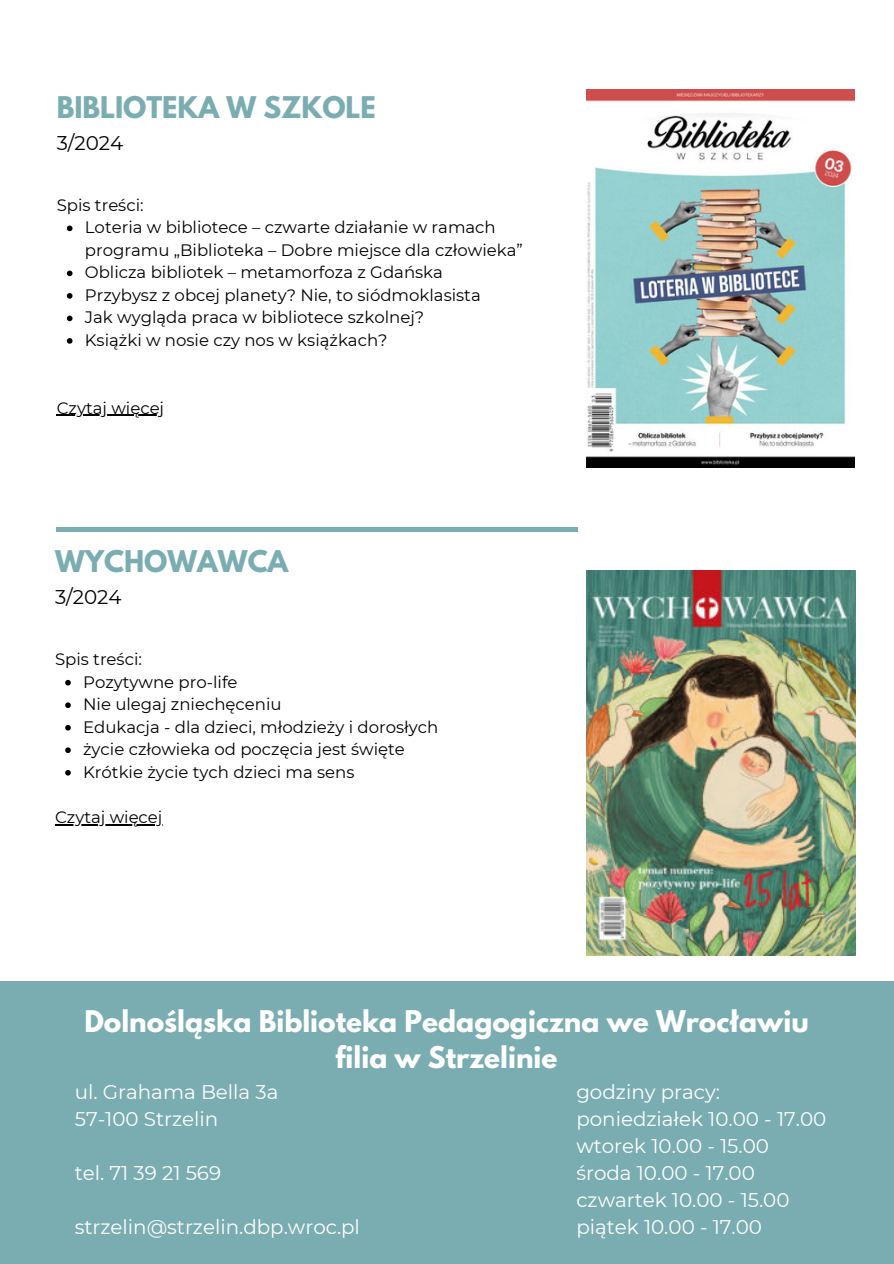
<style>
.page{position:relative;width:894px;height:1264px;background:#fff}
.page>*{position:absolute;margin:0;border:0;box-sizing:border-box;transform-origin:0 0}
.t1{font:700 26.4px/36px "League Spartan";color:#fff;text-align:center}
.t2{font:700 26.4px "League Spartan";color:#7aadb1}
.t3{font:19.8px/27px "Montserrat";color:#fff}
.t4{font:19.8px "Montserrat";color:#000}
.t5{font:16.5px/22.5px "Montserrat";color:#000}
</style>
<div class="page">
<div style="left:0;top:981px;width:893px;height:282px;background:#7aadb1"></div>
<img style="left:586px;top:89px;width:268px;height:378px">
<svg style="left:65px;top:680px;width:6px;height:5px"></svg>
<svg style="left:65px;top:702px;width:6px;height:6px"></svg>
<svg style="left:65px;top:725px;width:6px;height:5px"></svg>
<svg style="left:65px;top:747px;width:6px;height:6px"></svg>
<svg style="left:65px;top:770px;width:6px;height:5px"></svg>
<hr style="left:55px;top:824px;width:107px;height:1px;background:#000">
<svg style="left:67px;top:225px;width:5px;height:6px"></svg>
<svg style="left:67px;top:270px;width:5px;height:6px"></svg>
<svg style="left:67px;top:293px;width:5px;height:6px"></svg>
<svg style="left:67px;top:315px;width:5px;height:6px"></svg>
<svg style="left:67px;top:338px;width:5px;height:6px"></svg>
<hr style="left:57px;top:414px;width:107px;height:2px;background:#000">
<div style="left:57px;top:527px;width:520px;height:5px;background:#7aadb1"></div>
<img style="left:586px;top:570px;width:269px;height:385px">
<h1 class="t2" style="left:57px;top:94px;width:320px">BIBLIOTEKA W SZKOLE</h1>
<p class="t4" style="left:57px;top:131px;width:68px">3/2024</p>
<p class="t5" style="left:85px;top:194px;width:439px;text-indent:-28px">Spis treści:<br>Loteria w bibliotece – czwarte działanie w ramach programu „Biblioteka – Dobre miejsce dla człowieka” Oblicza bibliotek – metamorfoza z Gdańska<br>Przybysz z obcej planety? Nie, to siódmoklasista<br>Jak wygląda praca w bibliotece szkolnej?<br>Książki w nosie czy nos w książkach?</p>
<p class="t5" style="left:57px;top:396px;width:109px">Czytaj więcej</p>
<h1 class="t2" style="left:55px;top:548px;width:235px">WYCHOWAWCA</h1>
<p class="t4" style="left:55px;top:585px;width:68px">3/2024</p>
<p class="t5" style="left:83px;top:648px;width:356px;text-indent:-28px">Spis treści:<br>Pozytywne pro-life<br>Nie ulegaj zniechęceniu<br>Edukacja - dla dzieci, młodzieży i dorosłych życie człowieka od poczęcia jest święte<br>Krótkie życie tych dzieci ma sens</p>
<p class="t5" style="left:55px;top:805px;width:109px">Czytaj więcej</p>
<h1 class="t1" style="left:84px;top:1006px;width:725px">Dolnośląska Biblioteka Pedagogiczna we Wrocławiu filia w Strzelinie</h1>
<p class="t3" style="left:75px;top:1078px;width:205px">ul. Grahama Bella 3a<br>57-100 Strzelin</p>
<p class="t3" style="left:75px;top:1159px;width:148px">tel. 71 39 21 569</p>
<p class="t3" style="left:75px;top:1213px;width:286px">strzelin@strzelin.dbp.wroc.pl</p>
<p class="t3" style="left:576px;top:1078px;width:251px">godziny pracy: poniedziałek 10.00 - 17.00 wtorek 10.00 - 15.00 środa 10.00 - 17.00 czwartek 10.00 - 15.00 piątek 10.00 - 17.00</p>
</div>
